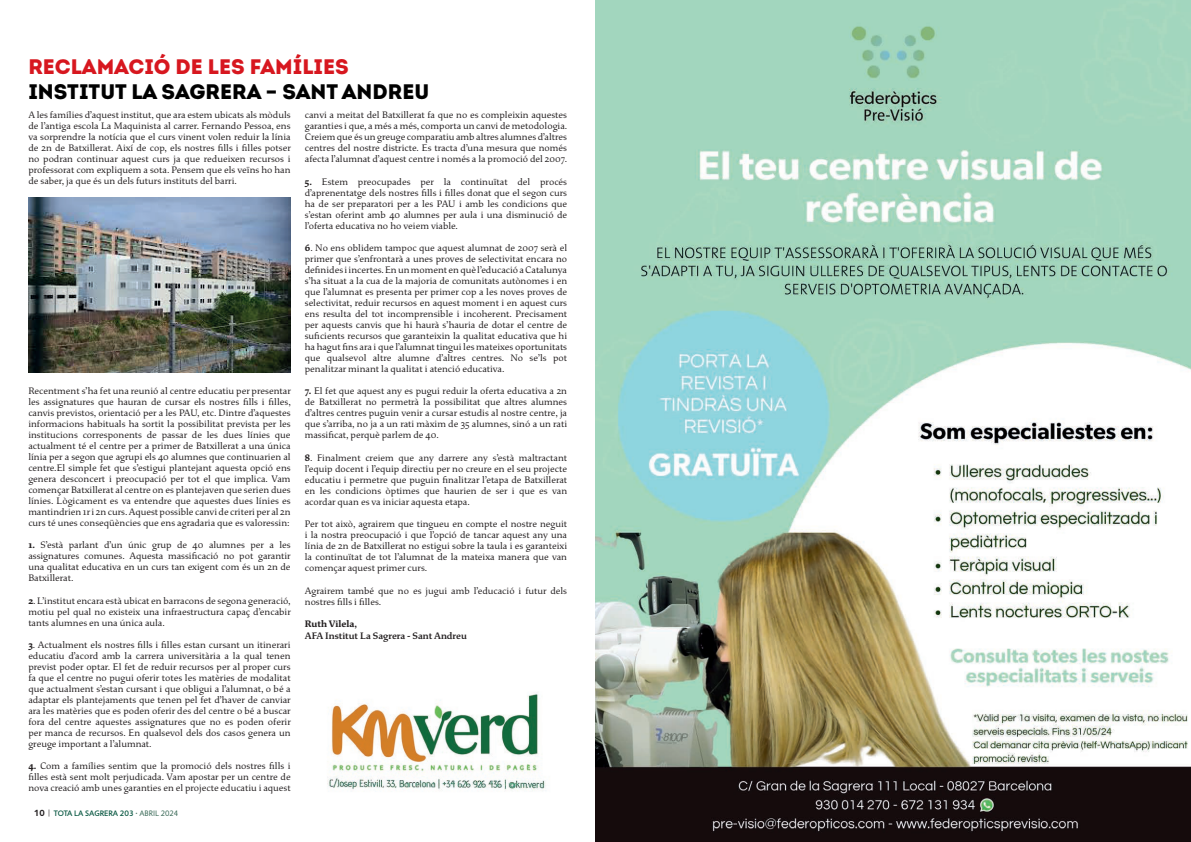
<style>
.page{position:relative;width:1191px;height:842px;background:#fff}
.page>*{position:absolute;margin:0;border:0;box-sizing:border-box;transform-origin:0 0}
.t1{font:21px "Intro Black Caps";color:#000}
.t2{font:21px "Intro Black Caps";color:#d7171f}
.t3{font:10px/11px "Study";color:#231f20;text-align:justify}
.t4{font:600 10px "Study";color:#231f20}
.t5{font:700 10px "Study";letter-spacing:-.005em;color:#231f20}
.t6{font:500 8px "Jigsaw";color:#095842}
.s1{font-weight:700}
.s2{font-weight:700;font-size:9px;color:#231f20}
.s3{font-weight:300;font-size:8.5px;color:#231f20}
.s4{font-weight:700;color:#3e6d5b}
.s5{font-weight:400;color:#3e6d5b}
</style>
<div class="page">
<img style="left:595px;top:0;width:596px;height:842px">
<img style="left:28px;top:198px;width:263px;height:174px">
<img style="left:327px;top:693px;width:219px;height:98px">
<h1 class="t2" style="left:28px;top:53px;width:322px">RECLAMACIÓ DE LES FAMÍLIES</h1>
<h1 class="t1" style="left:28px;top:78px;width:402px">INSTITUT LA SAGRERA – SANT ANDREU</h1>
<p class="t3" style="left:28px;top:110px;width:264px">A les famílies d’aquest institut, que ara estem ubicats als mòduls de l’antiga escola La Maquinista al carrer. Fernando Pessoa, ens va sorprendre la notícia que el curs vinent volen reduir la línia de 2n de Batxillerat. Així de cop, els nostres fills i filles potser no podran continuar aquest curs ja que redueixen recursos i professorat com expliquem a sota. Pensem que els veïns ho han de saber, ja que és un dels futurs instituts del barri.</p>
<p class="t3" style="left:305px;top:110px;width:264px">canvi a meitat del Batxillerat fa que no es compleixin aquestes garanties i que, a més a més, comporta un canvi de metodologia.<br>Creiem que és un greuge comparatiu amb altres alumnes d’altres centres del nostre districte. Es tracta d’una mesura que només afecta l’alumnat d’aquest centre i només a la promoció del 2007.</p>
<p class="t3" style="left:305px;top:176px;width:264px"><span class="s1">5.</span> Estem preocupades per la continuïtat del procés d’aprenentatge dels nostres fills i filles donat que el segon curs ha de ser preparatori per a les PAU i amb les condicions que s’estan oferint amb 40 alumnes per aula i una disminució de l’oferta educativa no ho veiem viable.</p>
<p class="t3" style="left:305px;top:243px;width:264px"><span class="s1">6</span>. No ens oblidem tampoc que aquest alumnat de 2007 serà el primer que s’enfrontarà a unes proves de selectivitat encara no definides i incertes. En un moment en què l’educació a Catalunya s’ha situat a la cua de la majoria de comunitats autònomes i en que l’alumnat es presenta per primer cop a les noves proves de selectivitat, reduir recursos en aquest moment i en aquest curs ens resulta del tot incomprensible i incoherent. Precisament per aquests canvis que hi haurà s’hauria de dotar el centre de suficients recursos que garanteixin la qualitat educativa que hi ha hagut fins ara i que l’alumnat tingui les mateixes oportunitats que qualsevol altre alumne d’altres centres. No se’ls pot penalitzar minant la qualitat i atenció educativa.</p>
<p class="t3" style="left:305px;top:386px;width:264px"><span class="s1">7.</span> El fet que aquest any es pugui reduir la oferta educativa a 2n de Batxillerat no permetrà la possibilitat que altres alumnes d’altres centres puguin venir a cursar estudis al nostre centre, ja que s’arriba, no ja a un rati màxim de 35 alumnes, sinó a un rati massificat, perquè parlem de 40.</p>
<p class="t3" style="left:305px;top:452px;width:264px"><span class="s1">8</span>. Finalment creiem que any darrere any s’està maltractant l’equip docent i l’equip directiu per no creure en el seu projecte educatiu i permetre que puguin finalitzar l’etapa de Batxillerat en les condicions òptimes que haurien de ser i que es van acordar quan es va iniciar aquesta etapa.</p>
<p class="t3" style="left:305px;top:519px;width:264px">Per tot això, agrairem que tingueu en compte el nostre neguit i la nostra preocupació i que l’opció de tancar aquest any una línia de 2n de Batxillerat no estigui sobre la taula i es garanteixi la continuïtat de tot l’alumnat de la mateixa manera que van començar aquest primer curs.</p>
<p class="t3" style="left:305px;top:585px;width:264px">Agrairem també que no es jugui amb l’educació i futur dels nostres fills i filles.</p>
<p class="t5" style="left:305px;top:618px;width:54px">Ruth Vilela,</p>
<p class="t4" style="left:305px;top:630px;width:164px">AFA Institut La Sagrera - Sant Andreu</p>
<p class="t3" style="left:28px;top:385px;width:264px">Recentment s’ha fet una reunió al centre educatiu per presentar les assignatures que hauran de cursar els nostres fills i filles, canvis previstos, orientació per a les PAU, etc. Dintre d’aquestes informacions habituals ha sortit la possibilitat prevista per les institucions corresponents de passar de les dues línies que actualment té el centre per a primer de Batxillerat a una única línia per a segon que agrupi els 40 alumnes que continuarien al centre.El simple fet que s’estigui plantejant aquesta opció ens genera desconcert i preocupació per tot el que implica. Vam començar Batxillerat al centre on es plantejaven que serien dues línies. Lògicament es va entendre que aquestes dues línies es mantindrien 1r i 2n curs. Aquest possible canvi de criteri per al 2n curs té unes conseqüències que ens agradaria que es valoressin:</p>
<p class="t3" style="left:28px;top:540px;width:264px"><span class="s1">1.</span> S’està parlant d’un únic grup de 40 alumnes per a les assignatures comunes. Aquesta massificació no pot garantir una qualitat educativa en un curs tan exigent com és un 2n de Batxillerat.</p>
<p class="t3" style="left:28px;top:595px;width:264px"><span class="s1">2</span>. L’institut encara està ubicat en barracons de segona generació, motiu pel qual no existeix una infraestructura capaç d’encabir tants alumnes en una única aula.</p>
<p class="t3" style="left:28px;top:639px;width:264px"><span class="s1">3</span>. Actualment els nostres fills i filles estan cursant un itinerari educatiu d’acord amb la carrera universitària a la qual tenen previst poder optar. El fet de reduir recursos per al proper curs fa que el centre no pugui oferir totes les matèries de modalitat que actualment s’estan cursant i que obligui a l’alumnat, o bé a adaptar els plantejaments que tenen pel fet d’haver de canviar ara les matèries que es poden oferir des del centre o bé a buscar fora del centre aquestes assignatures que no es poden oferir per manca de recursos. En qualsevol dels dos casos genera un greuge important a l’alumnat.</p>
<p class="t3" style="left:28px;top:761px;width:264px"><span class="s1">4.</span> Com a famílies sentim que la promoció dels nostres fills i filles està sent molt perjudicada. Vam apostar per un centre de nova creació amb unes garanties en el projecte educatiu i aquest</p>
<p class="t6" style="left:34px;top:808px;width:146px"><span class="s2">10</span> <span class="s3">|</span> TOTA LA SAGRERA 203 <span class="s4">·</span> <span class="s5">ABRIL 2024</span></p>
</div>
